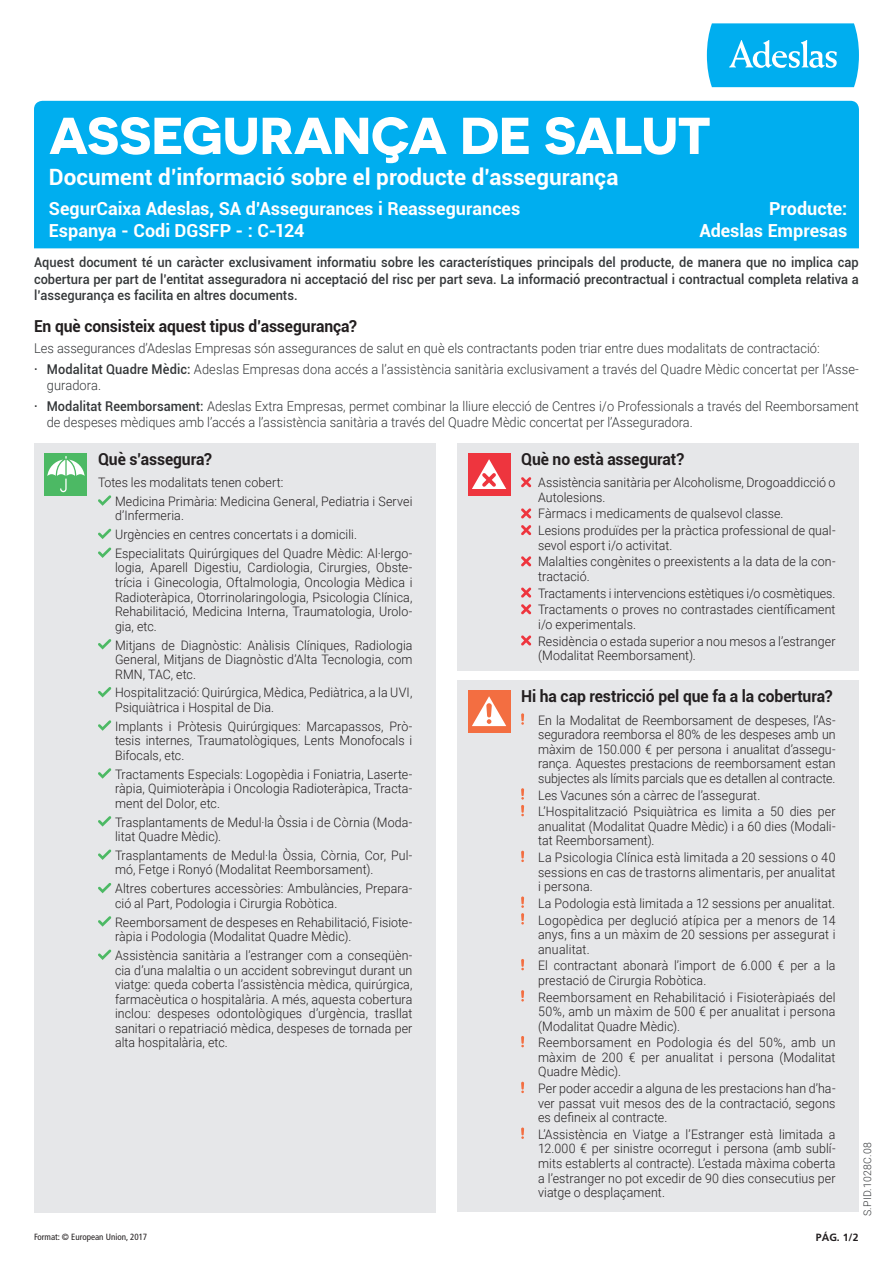
<style>
.page{position:relative;width:893px;height:1263px;background:#fff}
.page>*{position:absolute;margin:0;border:0;box-sizing:border-box;transform-origin:0 0}
.t1{font:700 51.75px "Novecentosanswide";letter-spacing:-.015em;color:#fff}
.t2{font:700 22.5px "Roboto";color:#fff}
.t3{font:700 18px/21.6px "Roboto";color:#fff}
.t4{font:700 16.5px "Roboto";letter-spacing:-.005em;color:#231f20;scale:.95 1}
.t5{font:300 13.5px/20.7px "Roboto";color:#343739;scale:.95 1}
.t6{font:500 13.5px/16.5px "Roboto";color:#343739;text-align:justify;scale:.95 1}
.t7{font:300 13.05px/14.5px "Roboto";letter-spacing:.005em;color:#231f20;scale:.95 1}
.t8{font:300 10.5px "Roboto";letter-spacing:.02em;color:#343739}
.t9{font:700 10.5px "Frutiger";color:#231f20}
.t10{font:condensed 9px "Frutiger";color:#231f20}
.s1{font-weight:500}
</style>
<div class="page">
<div style="left:34px;top:101px;width:825px;height:147px;background:#00aeef"></div>
<svg style="left:707px;top:23px;width:152px;height:64px;background:#1fb7f0"></svg>
<div style="left:34px;top:443px;width:402px;height:769px;background:#e6e7e9"></div>
<div style="left:457px;top:443px;width:402px;height:228px;background:#e6e7e9"></div>
<svg style="left:98px;top:495px;width:13px;height:11px"></svg>
<svg style="left:98px;top:529px;width:13px;height:10px"></svg>
<svg style="left:98px;top:547px;width:13px;height:11px"></svg>
<svg style="left:98px;top:639px;width:13px;height:10px"></svg>
<svg style="left:98px;top:687px;width:13px;height:10px"></svg>
<svg style="left:98px;top:720px;width:13px;height:11px"></svg>
<svg style="left:98px;top:768px;width:13px;height:11px"></svg>
<svg style="left:98px;top:816px;width:13px;height:10px"></svg>
<svg style="left:98px;top:849px;width:13px;height:11px"></svg>
<svg style="left:98px;top:883px;width:13px;height:10px"></svg>
<svg style="left:98px;top:916px;width:13px;height:11px"></svg>
<svg style="left:98px;top:949px;width:13px;height:11px"></svg>
<svg style="left:521px;top:477px;width:10px;height:10px"></svg>
<svg style="left:521px;top:508px;width:10px;height:11px"></svg>
<svg style="left:521px;top:525px;width:10px;height:10px"></svg>
<svg style="left:521px;top:556px;width:10px;height:10px"></svg>
<svg style="left:521px;top:587px;width:10px;height:11px"></svg>
<svg style="left:521px;top:604px;width:10px;height:10px"></svg>
<svg style="left:521px;top:635px;width:10px;height:11px"></svg>
<div style="left:45px;top:453px;width:42px;height:42px;background:#4cb964"></div>
<svg style="left:47px;top:456px;width:38px;height:36px"></svg>
<div style="left:468px;top:453px;width:42px;height:42px;background:#ee353e"></div>
<svg style="left:472px;top:459px;width:34px;height:30px"></svg>
<div style="left:457px;top:680px;width:402px;height:532px;background:#e6e7e9"></div>
<svg style="left:521px;top:713px;width:3px;height:12px"></svg>
<svg style="left:521px;top:788px;width:3px;height:28px"></svg>
<svg style="left:521px;top:851px;width:3px;height:11px"></svg>
<svg style="left:521px;top:896px;width:3px;height:28px"></svg>
<svg style="left:521px;top:959px;width:3px;height:11px"></svg>
<svg style="left:521px;top:990px;width:3px;height:11px"></svg>
<svg style="left:521px;top:1036px;width:3px;height:11px"></svg>
<svg style="left:521px;top:1082px;width:3px;height:11px"></svg>
<svg style="left:521px;top:1127px;width:3px;height:12px"></svg>
<div style="left:468px;top:690px;width:42px;height:43px;background:#f36e41"></div>
<svg style="left:472px;top:696px;width:34px;height:30px"></svg>
<h1 class="t1" style="left:49px;top:104px;width:664px">ASSEGURANÇA DE SALUT</h1>
<h2 class="t2" style="left:49px;top:161px;width:571px">Document d’informació sobre el producte d’assegurança</h2>
<h3 class="t3" style="left:49px;top:197px;width:473px">SegurCaixa Adeslas, SA d’Assegurances i Reassegurances<br>Espanya - Codi DGSFP - : C-124</h3>
<h3 class="t3" style="left:699px;top:197px;width:149px;text-align:right">Producte:<br>Adeslas Empresas</h3>
<p class="t6" style="left:34px;top:254px;width:870px">Aquest document té un caràcter exclusivament informatiu sobre les característiques principals del producte, de manera que no implica cap cobertura per part de l’entitat asseguradora ni acceptació del risc per part seva. La informació precontractual i contractual completa relativa a l’assegurança es facilita en altres documents.</p>
<p class="t4" style="left:34px;top:314px;width:341px">En què consisteix aquest tipus d’assegurança?</p>
<p class="t5" style="left:34px;top:337px;width:870px">Les assegurances d’Adeslas Empresas són assegurances de salut en què els contractants poden triar entre dues modalitats de contractació:<br><span class="s1">· Modalitat Quadre Mèdic:</span> Adeslas Empresas dona accés a l’assistència sanitària exclusivament a través del Quadre Mèdic concertat per l’Asse-</p>
<p class="t5" style="left:34px;top:374px;width:870px;text-indent:13px">guradora.<br><span class="s1">· Modalitat Reemborsament:</span> Adeslas Extra Empresas, permet combinar la lliure elecció de Centres i/o Professionals a través del Reemborsament</p>
<p class="t5" style="left:47px;top:412px;width:682px">de despeses mèdiques amb l’accés a l’assistència sanitària a través del Quadre Mèdic concertat per l’Asseguradora.</p>
<p class="t4" style="left:98px;top:447px;width:121px">Què s’assegura?</p>
<p class="t4" style="left:521px;top:447px;width:173px">Què no està assegurat?</p>
<p class="t7" style="left:115px;top:472px;width:315px;line-height:18.8px;text-indent:-17px">Totes les modalitats tenen cobert:<br>Medicina Primària: Medicina General, Pediatria i Servei</p>
<p class="t7" style="left:115px;top:506px;width:315px;line-height:18.8px">d’Infermeria.<br>Urgències en centres concertats i a domicili.<br>Especialitats Quirúrgiques del Quadre Mèdic: Al·lergo-</p>
<p class="t7" style="left:115px;top:560px;width:315px;text-align:justify">logia, Aparell Digestiu, Cardiologia, Cirurgies, Obste&shy;trícia i Ginecologia, Oftalmologia, Oncologia Mèdica i Radioteràpica, Otorrinolaringologia, Psicologia Clínica, Rehabilitació, Medicina Interna, Traumatologia, Urolo&shy;gia, etc.</p>
<p class="t7" style="left:115px;top:637px;width:315px;text-align:justify">Mitjans de Diagnòstic: Anàlisis Clíniques, Radiologia General, Mitjans de Diagnòstic d’Alta Tecnologia, com RMN, TAC, etc.</p>
<p class="t7" style="left:115px;top:685px;width:315px">Hospitalització: Quirúrgica, Mèdica, Pediàtrica, a la UVI,<br>Psiquiàtrica i Hospital de Dia.</p>
<p class="t7" style="left:115px;top:718px;width:315px;text-align:justify">Implants i Pròtesis Quirúrgiques: Marcapassos, Prò&shy;tesis internes, Traumatològiques, Lents Monofocals i Bifocals, etc.</p>
<p class="t7" style="left:115px;top:766px;width:315px;text-align:justify">Tractaments Especials: Logopèdia i Foniatria, Laserte&shy;ràpia, Quimioteràpia i Oncologia Radioteràpica, Tracta&shy;ment del Dolor, etc.</p>
<p class="t7" style="left:115px;top:814px;width:315px">Trasplantaments de Medul·la Òssia i de Còrnia (Moda&shy;litat Quadre Mèdic).</p>
<p class="t7" style="left:115px;top:847px;width:315px">Trasplantaments de Medul·la Òssia, Còrnia, Cor, Pul&shy;mó, Fetge i Ronyó (Modalitat Reemborsament).</p>
<p class="t7" style="left:115px;top:881px;width:315px">Altres cobertures accessòries: Ambulàncies, Prepara&shy;ció al Part, Podologia i Cirurgia Robòtica.</p>
<p class="t7" style="left:115px;top:914px;width:315px">Reemborsament de despeses en Rehabilitació, Fisiote&shy;ràpia i Podologia (Modalitat Quadre Mèdic).</p>
<p class="t7" style="left:115px;top:947px;width:315px;text-align:justify">Assistència sanitària a l’estranger com a conseqüèn&shy;cia d’una malaltia o un accident sobrevingut durant un viatge: queda coberta l’assistència mèdica, quirúrgica, farmacèutica o hospitalària. A més, aquesta cobertura inclou: despeses odontològiques d’urgència, trasllat sanitari o repatriació mèdica, despeses de tornada per alta hospitalària, etc.</p>
<p class="t7" style="left:538px;top:475px;width:315px">Assistència sanitària per Alcoholisme, Drogoaddicció o<br>Autolesions.</p>
<p class="t7" style="left:538px;top:505px;width:315px;line-height:16.6px">Fàrmacs i medicaments de qualsevol classe.<br>Lesions produïdes per la pràctica professional de qual-</p>
<p class="t7" style="left:538px;top:536px;width:315px;line-height:16.6px">sevol esport i/o activitat.<br>Malalties congènites o preexistents a la data de la con-</p>
<p class="t7" style="left:538px;top:567px;width:315px;line-height:16.6px">tractació.<br>Tractaments i intervencions estètiques i/o cosmètiques.<br>Tractaments o proves no contrastades científicament</p>
<p class="t7" style="left:538px;top:615px;width:315px;line-height:16.6px">i/o experimentals.<br>Residència o estada superior a nou mesos a l’estranger</p>
<p class="t7" style="left:538px;top:648px;width:168px">(Modalitat Reemborsament).</p>
<p class="t4" style="left:521px;top:685px;width:329px">Hi ha cap restricció pel que fa a la cobertura?</p>
<p class="t7" style="left:538px;top:712px;width:315px;text-align:justify">En la Modalitat de Reemborsament de despeses, l’As&shy;seguradora reemborsa el 80% de les despeses amb un màxim de 150.000 € per persona i anualitat d’assegu&shy;rança. Aquestes prestacions de reemborsament estan subjectes als límits parcials que es detallen al contracte.</p>
<p class="t7" style="left:538px;top:786px;width:315px;line-height:16.6px">Les Vacunes són a càrrec de l’assegurat.<br>L’Hospitalització Psiquiàtrica es limita a 50 dies per</p>
<p class="t7" style="left:538px;top:818px;width:315px">anualitat (Modalitat Quadre Mèdic) i a 60 dies (Modali&shy;tat Reemborsament).</p>
<p class="t7" style="left:538px;top:850px;width:315px;text-align:justify">La Psicologia Clínica està limitada a 20 sessions o 40 sessions en cas de trastorns alimentaris, per anualitat i persona.</p>
<p class="t7" style="left:538px;top:894px;width:315px;line-height:16.6px">La Podologia està limitada a 12 sessions per anualitat.<br>Logopèdica per deglució atípica per a menors de 14</p>
<p class="t7" style="left:538px;top:927px;width:315px">anys, fins a un màxim de 20 sessions per assegurat i anualitat.</p>
<p class="t7" style="left:538px;top:958px;width:315px">El contractant abonarà l’import de 6.000 € per a la prestació de Cirurgia Robòtica.</p>
<p class="t7" style="left:538px;top:989px;width:315px;text-align:justify">Reemborsament en Rehabilitació i Fisioteràpiaés del 50%, amb un màxim de 500 € per anualitat i persona (Modalitat Quadre Mèdic).</p>
<p class="t7" style="left:538px;top:1035px;width:315px;text-align:justify">Reemborsament en Podologia és del 50%, amb un màxim de 200 € per anualitat i persona (Modalitat Quadre Mèdic).</p>
<p class="t7" style="left:538px;top:1081px;width:315px;text-align:justify">Per poder accedir a alguna de les prestacions han d’ha&shy;ver passat vuit mesos des de la contractació, segons es defineix al contracte.</p>
<p class="t7" style="left:538px;top:1126px;width:315px;text-align:justify">L’Assistència en Viatge a l’Estranger està limitada a 12.000 € per sinistre ocorregut i persona (amb sublí&shy;mits establerts al contracte). L’estada màxima coberta a l’estranger no pot excedir de 90 dies consecutius per viatge o desplaçament.</p>
<p class="t8" style="left:860px;top:1216px;width:76px;rotate:-90deg">S.PID.1028C.08</p>
<p class="t10" style="left:34px;top:1231px;width:115px">Format: © European Union, 2017</p>
<p class="t9" style="left:816px;top:1231px;width:44px">PÁG. 1/2</p>
</div>
